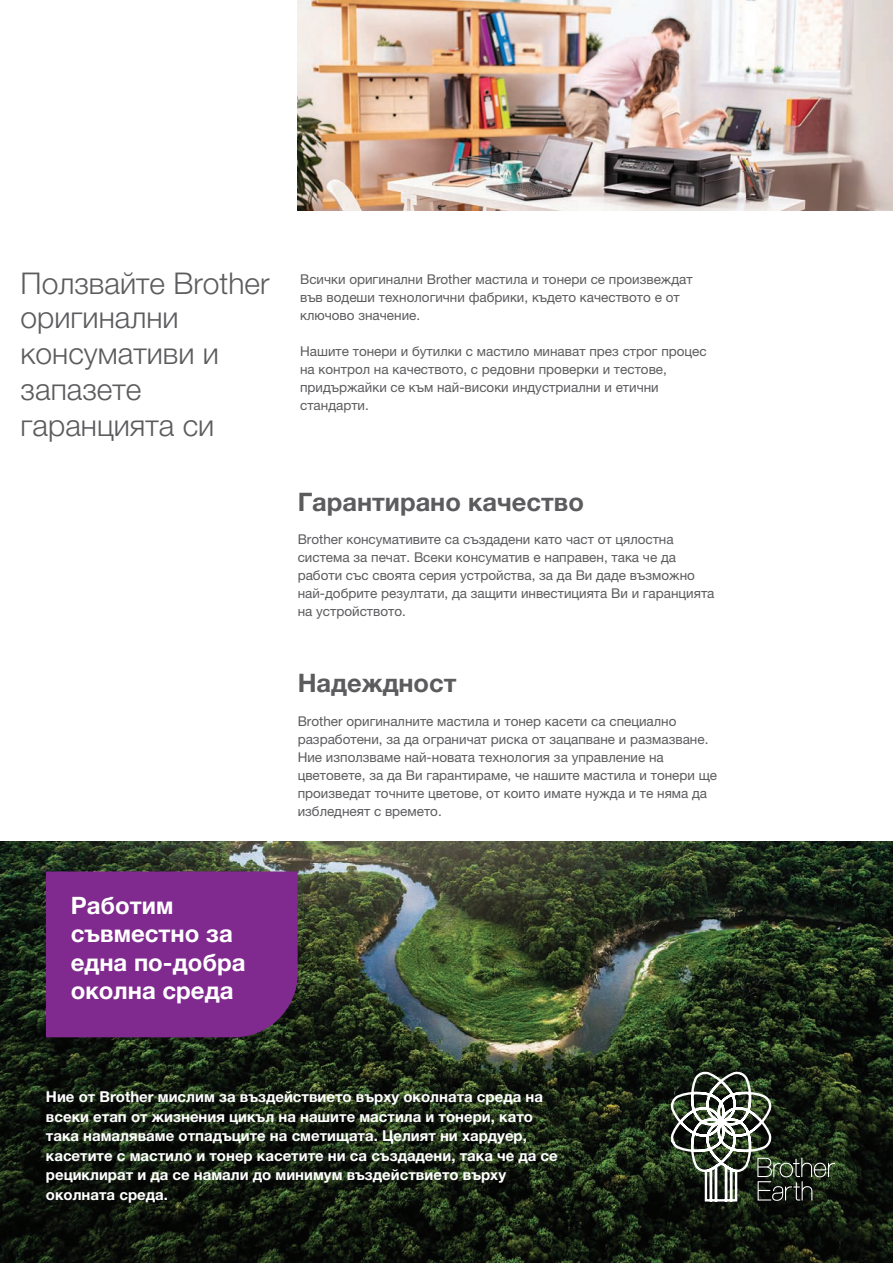
<style>
.page{position:relative;width:893px;height:1263px;background:#fff}
.page>*{position:absolute;margin:0;border:0;box-sizing:border-box;transform-origin:0 0}
.t1{font:300 30px/35.4px "Helvetica Neue LTW1 G";color:#5c5c5f}
.t2{font:700 25.5px "Helvetica Neue LTW1 G";color:#5c5c5f}
.t3{font:700 24px/28.5px "Helvetica Neue LTW1 G";color:#fff}
.t4{font:700 15px/19.5px "Helvetica Neue LTW1 G";color:#fff}
.t5{font:13.5px/18px "Helvetica Neue LTW1 G";color:#5c5c5f}
</style>
<div class="page">
<img style="left:298px;top:0;width:595px;height:210px">
<img style="left:0;top:842px;width:893px;height:421px">
<div style="left:46px;top:871px;width:252px;height:166px;background:#80298e"></div>
<svg style="left:671px;top:1072px;width:164px;height:129px;background:#424b3e"></svg>
<h1 class="t1" style="left:21px;top:266px;width:250px">Ползвайте Brother оригинални консумативи и запазете гаранцията си</h1>
<p class="t5" style="left:300px;top:270px;width:394px">Всички оригинални Brother мастила и тонери се произвеждат във водеши технологични фабрики, където качеството е от ключово значение.</p>
<p class="t5" style="left:300px;top:342px;width:408px">Нашите тонери и бутилки с мастило минават през строг процес на контрол на качеството, с редовни проверки и тестове, придържайки се към най-високи индустриални и етични стандарти.</p>
<h2 class="t2" style="left:298px;top:486px;width:288px">Гарантирано качество</h2>
<p class="t5" style="left:298px;top:530px;width:418px">Brother консумативите са създадени като част от цялостна система за печат. Всеки консуматив е направен, така че да работи със своята серия устройства, за да Ви даде възможно най-добрите резултати, да защити инвестицията Ви и гаранцията на устройството.</p>
<h2 class="t2" style="left:298px;top:667px;width:160px">Надеждност</h2>
<p class="t5" style="left:298px;top:712px;width:421px">Brother оригиналните мастила и тонер касети са специално разработени, за да ограничат риска от зацапване и размазване.<br>Ние използваме най-новата технология за управление на цветовете, за да Ви гарантираме, че нашите мастила и тонери ще произведат точните цветове, от които имате нужда и те няма да избледнеят с времето.</p>
<h3 class="t3" style="left:71px;top:891px;width:176px">Работим съвместно за една по-добра околна среда</h3>
<p class="t4" style="left:46px;top:1087px;width:513px">Ние от Brother мислим за въздействието върху околната среда на всеки етап от жизнения цикъл на нашите мастила и тонери, като така намаляваме отпадъците на сметищата. Целият ни хардуер, касетите с мастило и тонер касетите ни са създадени, така че да се рециклират и да се намали до минимум въздействието върху околната среда.</p>
</div>
